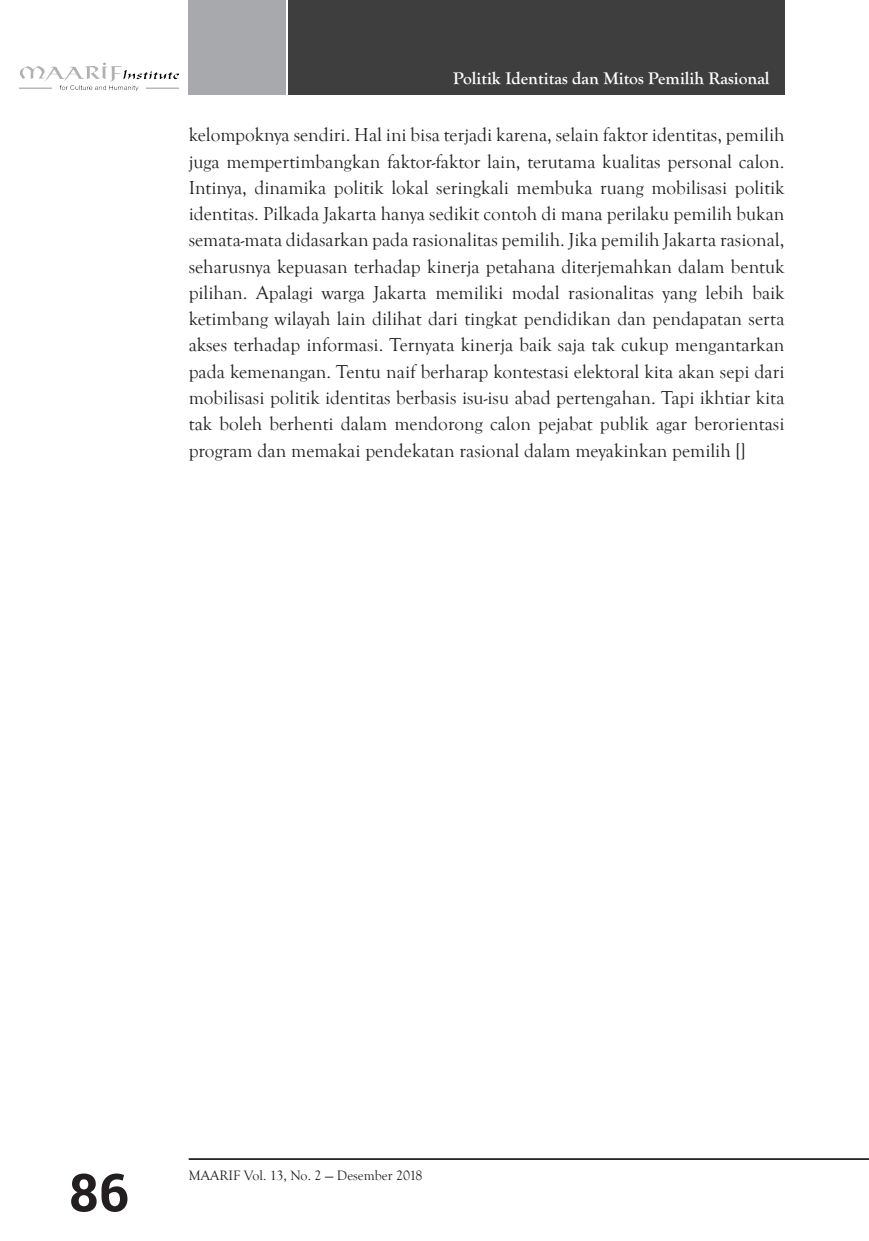
<style>
.page{position:relative;width:869px;height:1241px;background:#fff}
.page>*{position:absolute;margin:0;border:0;box-sizing:border-box;transform-origin:0 0}
.t1{font:700 52.5px "Roboto";color:#231f20}
.Text{font:19.25px/26.2px "Goudy Old Style T";color:#231f20;text-align:justify}
.t2{font:700 17.5px "Goudy Old Style T";color:#fff}
.t3{font:14px "Goudy Old Style T";color:#231f20}
</style>
<div class="page">
<div style="left:189px;top:0;width:97px;height:94px;background:#a8a9ad"></div>
<hr style="left:189px;top:1157px;width:679px;height:2px;background:#231f20">
<div style="left:288px;top:0;width:496px;height:94px;background:#3e3e3f"></div>
<img style="left:20px;top:63px;width:159px;height:27px">
<p class="t2" style="left:453px;top:69px;width:318px">Politik Identitas dan Mitos Pemilih Rasional</p>
<p class="Text" style="left:189px;top:122px;width:597px">kelompoknya sendiri. Hal ini bisa terjadi karena, selain faktor identitas, pemilih juga mempertimbangkan faktor-faktor lain, terutama kualitas personal calon.<br>Intinya, dinamika politik lokal seringkali membuka ruang mobilisasi politik identitas. Pilkada Jakarta hanya sedikit contoh di mana perilaku pemilih bukan semata-mata didasarkan pada rasionalitas pemilih. Jika pemilih Jakarta rasional, seharusnya kepuasan terhadap kinerja petahana diterjemahkan dalam bentuk pilihan. Apalagi warga Jakarta memiliki modal rasionalitas yang lebih baik ketimbang wilayah lain dilihat dari tingkat pendidikan dan pendapatan serta akses terhadap informasi. Ternyata kinerja baik saja tak cukup mengantarkan pada kemenangan. Tentu naif berharap kontestasi elektoral kita akan sepi dari mobilisasi politik identitas berbasis isu-isu abad pertengahan. Tapi ikhtiar kita tak boleh berhenti dalam mendorong calon pejabat publik agar berorientasi program dan memakai pendekatan rasional dalam meyakinkan pemilih []</p>
<h1 class="t1" style="left:69px;top:1155px;width:62px">86</h1>
<p class="t3" style="left:189px;top:1167px;width:235px">MAARIF Vol. 13, No. 2 — Desember 2018</p>
</div>
